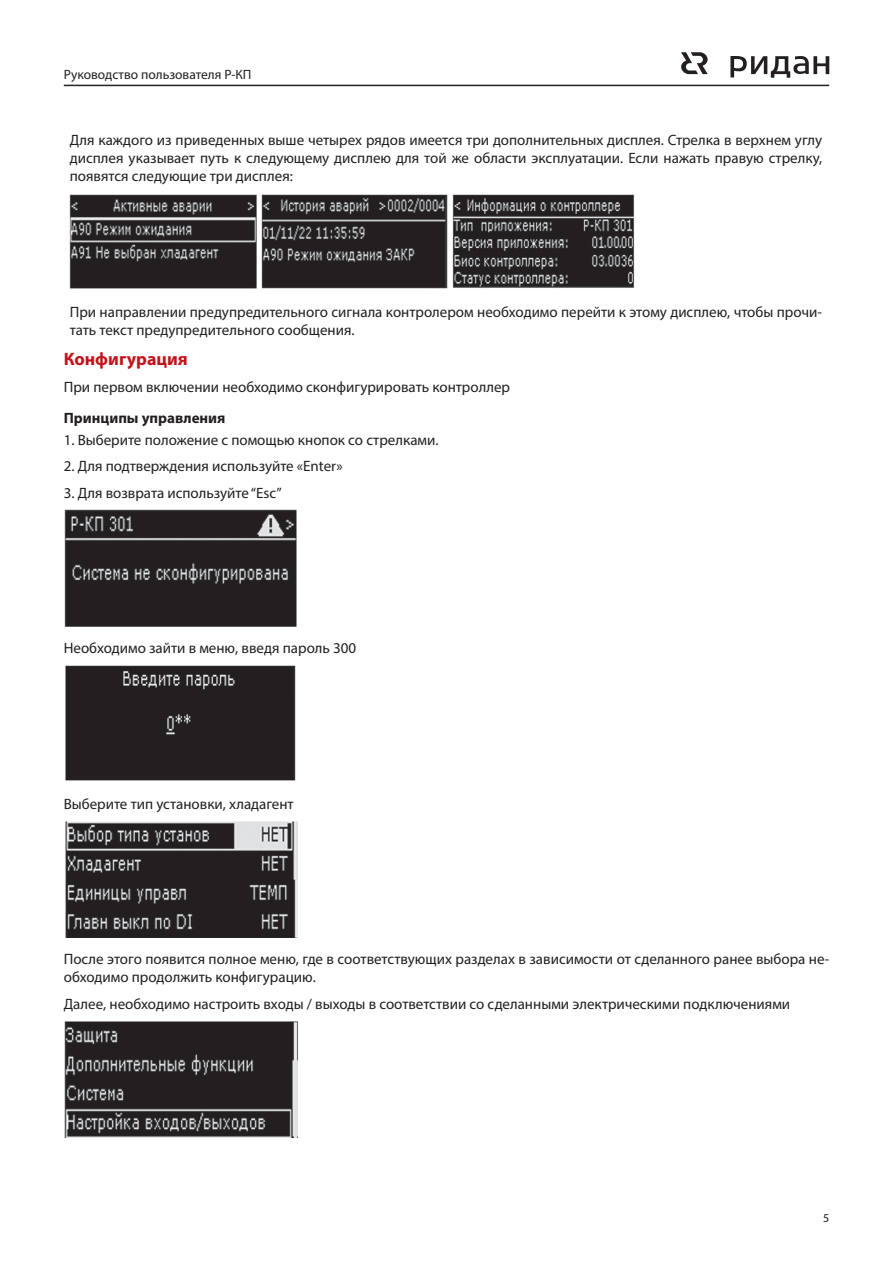
<style>
.page{position:relative;width:893px;height:1263px;background:#fff}
.page>*{position:absolute;margin:0;border:0;box-sizing:border-box;transform-origin:0 0}
.t1{font:700 18px "Myriad Pro";color:#c4121a}
.t2{font:15px/18px "Myriad Pro";color:#231f20}
.t3{font:700 15px "Myriad Pro";color:#231f20}
.t4{font:13.5px "Myriad Pro";color:#231f20}
.t5{font:12px "Myriad Pro";color:#231f20}
</style>
<div class="page">
<hr style="left:64px;top:85px;width:765px;height:1px;background:#231f20">
<svg style="left:730px;top:56px;width:99px;height:22px"></svg>
<svg style="left:681px;top:52px;width:27px;height:22px"></svg>
<img style="left:69px;top:194px;width:566px;height:95px">
<img style="left:64px;top:509px;width:233px;height:118px">
<img style="left:65px;top:665px;width:231px;height:116px">
<img style="left:65px;top:821px;width:233px;height:117px">
<img style="left:64px;top:1021px;width:234px;height:116px">
<p class="t4" style="left:64px;top:66px;width:189px">Руководство пользователя Р-КП</p>
<p class="t2" style="left:70px;top:131px;width:754px;text-align:justify">Для каждого из приведенных выше четырех рядов имеется три дополнительных дисплея. Стрелка в верхнем углу дисплея указывает путь к следующему дисплею для той же области эксплуатации. Если нажать правую стрелку, появятся следующие три дисплея:</p>
<p class="t2" style="left:70px;top:303px;width:754px">При направлении предупредительного сигнала контролером необходимо перейти к этому дисплею, чтобы прочи&shy;тать текст предупредительного сообщения.</p>
<p class="t1" style="left:64px;top:348px;width:126px">Конфигурация</p>
<p class="t2" style="left:64px;top:378px;width:448px">При первом включении необходимо сконфигурировать контроллер</p>
<p class="t3" style="left:64px;top:408px;width:163px">Принципы управления</p>
<p class="t2" style="left:64px;top:431px;width:376px">1. Выберите положение с помощью кнопок со стрелками.</p>
<p class="t2" style="left:64px;top:457px;width:280px">2. Для подтверждения используйте «Enter»</p>
<p class="t2" style="left:64px;top:484px;width:220px">3. Для возврата используйте “Esc”</p>
<p class="t2" style="left:64px;top:639px;width:294px">Необходимо зайти в меню, введя пароль 300</p>
<p class="t2" style="left:64px;top:794px;width:231px">Выберите тип установки, хладагент</p>
<p class="t2" style="left:64px;top:950px;width:767px">После этого появится полное меню, где в соответствующих разделах в зависимости от сделанного ранее выбора не&shy;обходимо продолжить конфигурацию.</p>
<p class="t2" style="left:64px;top:994px;width:728px">Далее, необходимо настроить входы / выходы в соответствии со сделанными электрическими подключениями</p>
<p class="t5" style="left:823px;top:1210px;width:8px">5</p>
</div>
